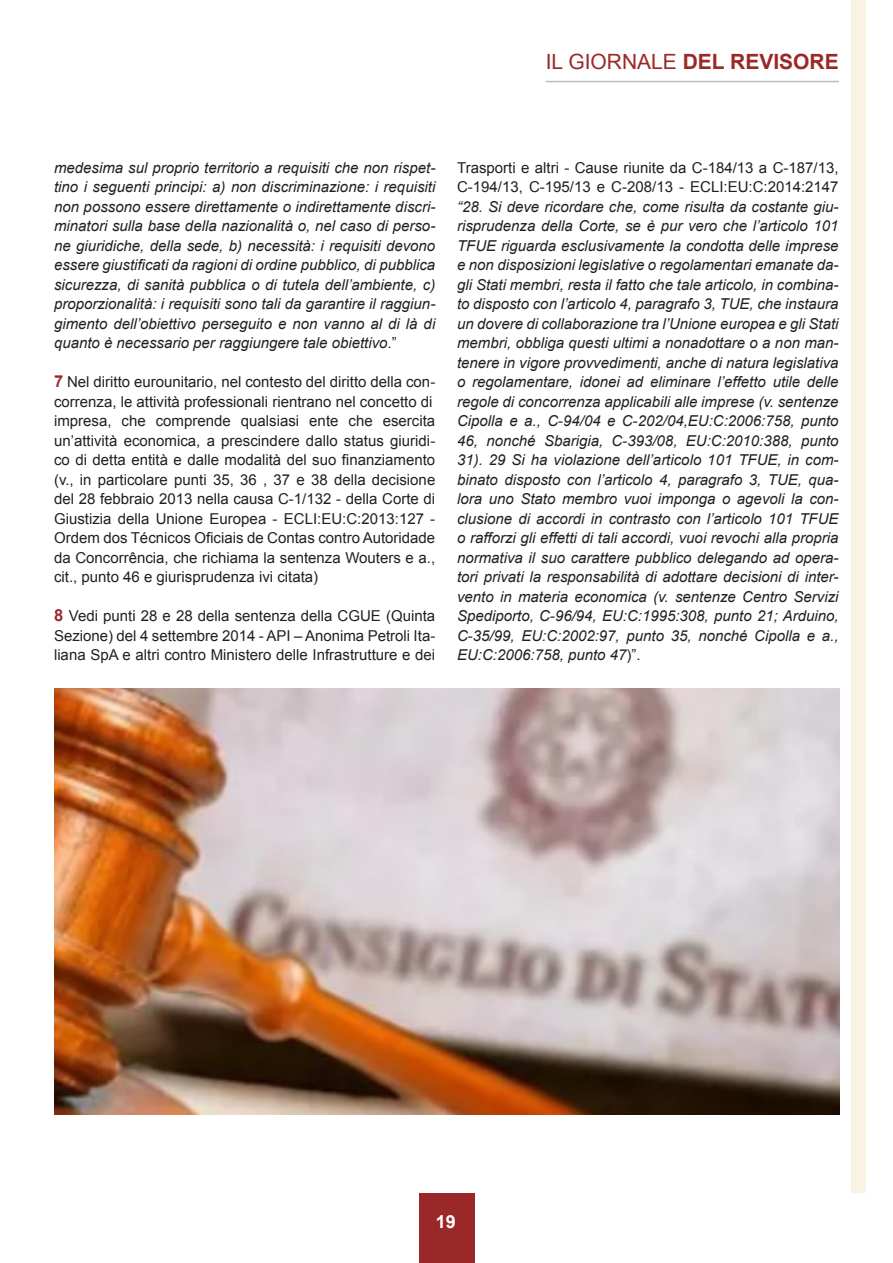
<style>
.page{position:relative;width:893px;height:1263px;background:#fff}
.page>*{position:absolute;margin:0;border:0;box-sizing:border-box;transform-origin:0 0}
.t1{font:700 21px "Arial";color:#9b2828}
.t2{font:700 18px "Arial";color:#fff}
.t3{font:italic 15px/19.5px "Arial";color:#231f20;text-align:justify}
.t4{font:15px/19.5px "Arial";color:#231f20;text-align:justify}
.s1{font-weight:400}
.s2{font-style:normal}
.s3{font-weight:700;font-size:16.5px;color:#9b2828}
</style>
<div class="page">
<div style="left:419px;top:1193px;width:55px;height:70px;background:#9b2828"></div>
<hr style="left:546px;top:81px;width:293px;height:1px;background:#bcbdc0">
<div style="left:851px;top:0;width:14px;height:1193px;background:#f9f3e1"></div>
<img style="left:54px;top:689px;width:786px;height:425px">
<h1 class="t1" style="left:546px;top:48px;width:294px"><span class="s1">IL GIORNALE</span> DEL REVISORE</h1>
<p class="t3" style="left:54px;top:158px;width:383px">medesima sul proprio territorio a requisiti che non rispet&shy;tino i seguenti principi: a) non discriminazione: i requisiti non possono essere direttamente o indirettamente discri&shy;minatori sulla base della nazionalità o, nel caso di perso&shy;ne giuridiche, della sede, b) necessità: i requisiti devono essere giustificati da ragioni di ordine pubblico, di pubblica sicurezza, di sanità pubblica o di tutela dell’ambiente, c) proporzionalità: i requisiti sono tali da garantire il raggiun&shy;gimento dell’obiettivo perseguito e non vanno al di là di quanto è necessario per raggiungere tale obiettivo<span class="s2">.”</span></p>
<p class="t4" style="left:54px;top:372px;width:383px"><span class="s3">7</span> Nel diritto eurounitario, nel contesto del diritto della con&shy;correnza, le attività professionali rientrano nel concetto di</p>
<p class="t4" style="left:54px;top:411px;width:383px">impresa, che comprende qualsiasi ente che esercita un’attività economica, a prescindere dallo status giuridi&shy;co di detta entità e dalle modalità del suo finanziamento (v., in particolare punti 35, 36 , 37 e 38 della decisione del 28 febbraio 2013 nella causa C-1/132 - della Corte di Giustizia della Unione Europea - ECLI:EU:C:2013:127 - Ordem dos Técnicos Oficiais de Contas contro Autoridade da Concorrência, che richiama la sentenza Wouters e a., cit., punto 46 e giurisprudenza ivi citata)</p>
<p class="t4" style="left:54px;top:606px;width:383px"><span class="s3">8</span> Vedi punti 28 e 28 della sentenza della CGUE (Quinta Sezione) del 4 settembre 2014 - API – Anonima Petroli Ita&shy;liana SpA e altri contro Ministero delle Infrastrutture e dei</p>
<p class="t3" style="left:457px;top:158px;width:383px"><span class="s2">Trasporti e altri - Cause riunite da C‑184/13 a C‑187/13, C‑194/13, C‑195/13 e C‑208/13 - ECLI:EU:C:2014:2147 </span>“28. Si deve ricordare che, come risulta da costante giu&shy;risprudenza della Corte, se è pur vero che l’articolo 101<br>TFUE riguarda esclusivamente la condotta delle imprese e non disposizioni legislative o regolamentari emanate da&shy;gli Stati membri, resta il fatto che tale articolo, in combina&shy;to disposto con l’articolo 4, paragrafo 3, TUE, che instaura un dovere di collaborazione tra l’Unione europea e gli Stati membri, obbliga questi ultimi a nonadottare o a non man&shy;tenere in vigore provvedimenti, anche di natura legislativa o regolamentare, idonei ad eliminare l’effetto utile delle regole di concorrenza applicabili alle imprese (v. sentenze Cipolla e a., C<span class="s2">‑</span>94/04 e C<span class="s2">‑</span>202/04,EU:C:2006:758, punto 46, nonché Sbarigia, C<span class="s2">‑</span>393/08, EU:C:2010:388, punto 31). 29 Si ha violazione dell’articolo 101 TFUE, in com&shy;binato disposto con l’articolo 4, paragrafo 3, TUE, qua&shy;lora uno Stato membro vuoi imponga o agevoli la con&shy;clusione di accordi in contrasto con l’articolo 101 TFUE o rafforzi gli effetti di tali accordi, vuoi revochi alla propria normativa il suo carattere pubblico delegando ad opera&shy;tori privati la responsabilità di adottare decisioni di inter&shy;vento in materia economica (v. sentenze Centro Servizi Spediporto, C<span class="s2">‑</span>96/94, EU:C:1995:308, punto 21; Arduino, C<span class="s2">‑</span>35/99, EU:C:2002:97, punto 35, nonché Cipolla e a., EU:C:2006:758, punto 47<span class="s2">)”.</span></p>
<p class="t2" style="left:436px;top:1210px;width:22px">19</p>
</div>
